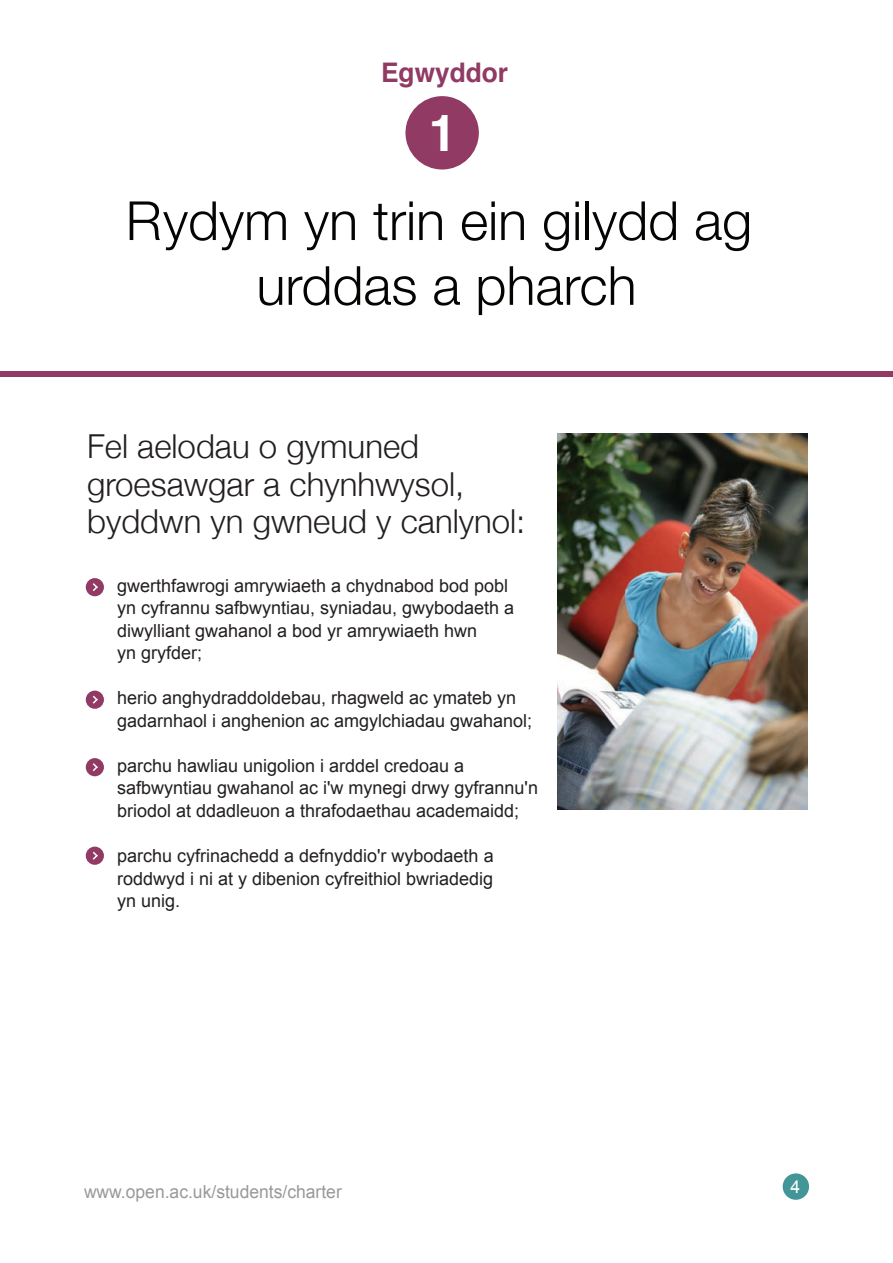
<style>
.page{position:relative;width:893px;height:1263px;background:#fff}
.page>*{position:absolute;margin:0;border:0;box-sizing:border-box;transform-origin:0 0}
.t1{font:300 54px/64.8px "Helvetica Neue";color:#040503;text-align:center}
.t2{font:700 51.15px "Helvetica";color:#fff}
.t3{font:300 33px/37.5px "Helvetica Neue";color:#231f20}
.t4{font:700 27px "Helvetica";color:#903a64}
.t5{font:18px/22.5px "Arial";color:#231f20}
.t6{font:18px "Arial";color:#999}
.t7{font:18px "Arial";color:#fff}
</style>
<div class="page">
<div style="left:0;top:371px;width:892px;height:5px;background:#903a64"></div>
<div style="left:405px;top:96px;width:74px;height:73px;background:#903a64;border-radius:50%"></div>
<div style="left:86px;top:578px;width:18px;height:18px;background:#903a64;border-radius:50%"></div>
<svg style="left:92px;top:583px;width:6px;height:8px"></svg>
<div style="left:86px;top:691px;width:18px;height:18px;background:#903a64;border-radius:50%"></div>
<svg style="left:92px;top:695px;width:6px;height:9px"></svg>
<div style="left:86px;top:758px;width:18px;height:18px;background:#903a64;border-radius:50%"></div>
<svg style="left:92px;top:763px;width:6px;height:9px"></svg>
<div style="left:86px;top:847px;width:18px;height:18px;background:#903a64;border-radius:50%"></div>
<svg style="left:92px;top:851px;width:6px;height:9px"></svg>
<img style="left:557px;top:433px;width:251px;height:376px">
<div style="left:783px;top:1173px;width:26px;height:27px;background:#439697;border-radius:50%"></div>
<h2 class="t4" style="left:381px;top:61px;width:128px">Egwyddor</h2>
<p class="t2" style="left:429px;top:111px;width:29px">1</p>
<h2 class="t1" style="left:126px;top:187px;width:628px">Rydym yn trin ein gilydd ag urddas a pharch</h2>
<p class="t3" style="left:87px;top:427px;width:440px">Fel aelodau o gymuned groesawgar a chynhwysol, byddwn yn gwneud y canlynol:</p>
<p class="t5" style="left:117px;top:574px;width:399px">gwerthfawrogi amrywiaeth a chydnabod bod pobl yn cyfrannu safbwyntiau, syniadau, gwybodaeth a diwylliant gwahanol a bod yr amrywiaeth hwn<br>yn gryfder;</p>
<p class="t5" style="left:117px;top:687px;width:417px">herio anghydraddoldebau, rhagweld ac ymateb yn gadarnhaol i anghenion ac amgylchiadau gwahanol;</p>
<p class="t5" style="left:117px;top:754px;width:423px">parchu hawliau unigolion i arddel credoau a safbwyntiau gwahanol ac i'w mynegi drwy gyfrannu'n briodol at ddadleuon a thrafodaethau academaidd;</p>
<p class="t5" style="left:117px;top:844px;width:378px;text-align:justify">parchu cyfrinachedd a defnyddio'r wybodaeth a roddwyd i ni at y dibenion cyfreithiol bwriadedig yn unig.</p>
<p class="t6" style="left:84px;top:1181px;width:259px">www.open.ac.uk/students/charter</p>
<p class="t7" style="left:790px;top:1177px;width:11px">4</p>
</div>
